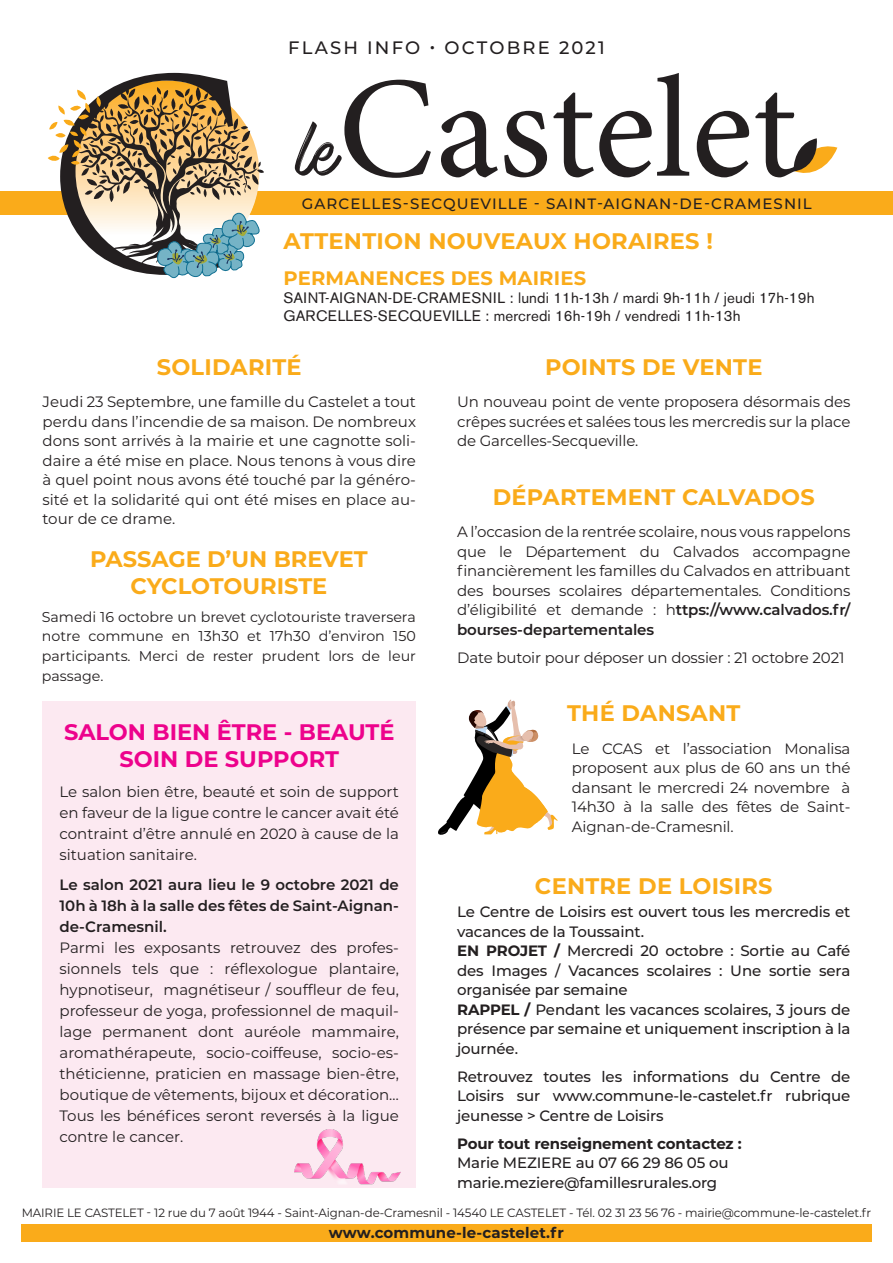
<style>
.page{position:relative;width:893px;height:1263px;background:#fff}
.page>*{position:absolute;margin:0;border:0;box-sizing:border-box;transform-origin:0 0}
.t1{font:700 22.5px/27px "Montserrat";letter-spacing:.01em;color:#faab1a;text-align:center}
.t2{font:700 22.5px/27px "Montserrat";color:#ed028c;text-align:center}
.t3{font:700 19.5px "Montserrat";letter-spacing:.01em;color:#faab1a}
.t4{font:500 18px "Montserrat";letter-spacing:.12em;color:#231f20}
.t5{font:15px/19.5px "Montserrat";letter-spacing:-.01em;color:#231f20;text-align:justify}
.t6{font:500 15px/19.5px "Montserrat";letter-spacing:-.01em;color:#231f20;text-align:justify}
.t7{font:15px "Akzidenz Grotesk BE";letter-spacing:.01em;color:#231f20}
.t8{font:600 15px/21px "Montserrat";color:#231f20;text-align:justify}
.t9{font:500 15px "Montserrat";letter-spacing:.07em;color:#231f20}
.t10{font:700 15px "Montserrat";letter-spacing:-.01em;color:#231f20}
.t11{font:700 15px "Montserrat";letter-spacing:.01em;color:#231f20}
.t12{font:14.25px/19.5px "Montserrat";color:#231f20;text-align:justify}
.t13{font:12px "Montserrat";letter-spacing:-.01em;color:#231f20}
.s1{font-weight:600}
.s2{font-weight:700}
</style>
<div class="page">
<div style="left:21px;top:1225px;width:851px;height:17px;background:#faab1a"></div>
<div style="left:0;top:191px;width:893px;height:24px;background:#faab1a"></div>
<svg style="left:295px;top:80px;width:136px;height:98px"></svg>
<svg style="left:441px;top:111px;width:57px;height:66px"></svg>
<svg style="left:504px;top:111px;width:43px;height:66px"></svg>
<svg style="left:553px;top:73px;width:136px;height:104px"></svg>
<svg style="left:697px;top:111px;width:52px;height:66px"></svg>
<svg style="left:755px;top:93px;width:82px;height:85px"></svg>
<svg style="left:48px;top:73px;width:216px;height:206px"></svg>
<div style="left:43px;top:702px;width:373px;height:486px;background:#fce9f1"></div>
<img style="left:295px;top:1130px;width:105px;height:55px">
<svg style="left:438px;top:699px;width:120px;height:136px"></svg>
<p class="t4" style="left:288px;top:35px;width:318px">FLASH INFO • OCTOBRE 2021</p>
<p class="t9" style="left:302px;top:193px;width:511px">GARCELLES-SECQUEVILLE - SAINT-AIGNAN-DE-CRAMESNIL</p>
<p class="t1" style="left:283px;top:226px;width:431px">ATTENTION NOUVEAUX HORAIRES !</p>
<p class="t3" style="left:283px;top:264px;width:304px">PERMANENCES DES MAIRIES</p>
<p class="t7" style="left:283px;top:289px;width:532px">SAINT-AIGNAN-DE-CRAMESNIL : lundi 11h-13h / mardi 9h-11h / jeudi 17h-19h</p>
<p class="t7" style="left:283px;top:307px;width:459px">GARCELLES-SECQUEVILLE : mercredi 16h-19h / vendredi 11h-13h</p>
<p class="t1" style="left:157px;top:352px;width:146px">SOLIDARITÉ</p>
<p class="t5" style="left:43px;top:391px;width:375px">Jeudi 23 Septembre, une famille du Castelet a tout perdu dans l’incendie de sa maison. De nombreux dons sont arrivés à la mairie et une cagnotte soli&shy;daire a été mise en place. Nous tenons à vous dire à quel point nous avons été touché par la généro&shy;sité et la solidarité qui ont été mises en place au&shy;tour de ce drame.</p>
<p class="t1" style="left:90px;top:544px;width:279px">PASSAGE D’UN BREVET<br>CYCLOTOURISTE</p>
<p class="t12" style="left:42px;top:607px;width:376px">Samedi 16 octobre un brevet cyclotouriste traversera notre commune en 13h30 et 17h30 d’environ 150 participants. Merci de rester prudent lors de leur passage.</p>
<p class="t2" style="left:64px;top:718px;width:332px">SALON BIEN ÊTRE - BEAUTÉ<br>SOIN DE SUPPORT</p>
<p class="t5" style="left:60px;top:781px;width:341px;line-height:21px">Le salon bien être, beauté et soin de support en faveur de la ligue contre le cancer avait été contraint d’être annulé en 2020 à cause de la situation sanitaire.</p>
<p class="t8" style="left:60px;top:873px;width:341px">Le salon 2021 aura lieu le 9 octobre 2021 de 10h à 18h à la salle des fêtes de Saint-Aignan&shy;de-Cramesnil.</p>
<p class="t5" style="left:60px;top:936px;width:341px;line-height:21px">Parmi les exposants retrouvez des profes&shy;sionnels tels que : réflexologue plantaire, hypnotiseur, magnétiseur / souffleur de feu, professeur de yoga, professionnel de maquil&shy;lage permanent dont auréole mammaire, aromathérapeute, socio-coiffeuse, socio-es&shy;théticienne, praticien en massage bien-être, boutique de vêtements, bijoux et décoration…</p>
<p class="t5" style="left:60px;top:1104px;width:341px;line-height:21px">Tous les bénéfices seront reversés à la ligue contre le cancer.</p>
<p class="t1" style="left:545px;top:352px;width:219px">POINTS DE VENTE</p>
<p class="t5" style="left:457px;top:391px;width:395px">Un nouveau point de vente proposera désormais des crêpes sucrées et salées tous les mercredis sur la place de Garcelles-Secqueville.</p>
<p class="t1" style="left:493px;top:482px;width:323px">DÉPARTEMENT CALVADOS</p>
<p class="t5" style="left:457px;top:521px;width:395px">A l’occasion de la rentrée scolaire, nous vous rappelons que le Département du Calvados accompagne financièrement les familles du Calvados en attribuant des bourses scolaires départementales. Conditions d’éligibilité et demande : h<span class="s1">ttps://www.calvados.fr/ bourses-departementales</span></p>
<p class="t5" style="left:457px;top:647px;width:389px">Date butoir pour déposer un dossier : 21 octobre 2021</p>
<p class="t1" style="left:567px;top:699px;width:175px">THÉ DANSANT</p>
<p class="t5" style="left:572px;top:738px;width:280px">Le CCAS et l’association Monalisa proposent aux plus de 60 ans un thé dansant le mercredi 24 novembre à 14h30 à la salle des fêtes de Saint-Aignan-de-Cramesnil.</p>
<p class="t1" style="left:535px;top:871px;width:239px">CENTRE DE LOISIRS</p>
<p class="t6" style="left:457px;top:902px;width:395px">Le Centre de Loisirs est ouvert tous les mercredis et vacances de la Toussaint.</p>
<p class="t6" style="left:457px;top:941px;width:395px"><span class="s2">EN PROJET /</span> Mercredi 20 octobre : Sortie au Café des Images / Vacances scolaires : Une sortie sera organisée par semaine</p>
<p class="t6" style="left:457px;top:999px;width:395px"><span class="s2">RAPPEL /</span> Pendant les vacances scolaires, 3 jours de présence par semaine et uniquement inscription à la journée.</p>
<p class="t6" style="left:457px;top:1066px;width:395px">Retrouvez toutes les informations du Centre de Loisirs sur www.commune-le-castelet.fr rubrique jeunesse &gt; Centre de Loisirs</p>
<p class="t10" style="left:457px;top:1133px;width:286px">Pour tout renseignement contactez :</p>
<p class="t6" style="left:457px;top:1153px;width:273px">Marie MEZIERE au 07 66 29 86 05 ou marie.meziere@famillesrurales.org</p>
<p class="t13" style="left:22px;top:1204px;width:851px">MAIRIE LE CASTELET - 12 rue du 7 août 1944 - Saint-Aignan-de-Cramesnil - 14540 LE CASTELET - Tél. 02 31 23 56 76 - mairie@commune-le-castelet.fr</p>
<p class="t11" style="left:329px;top:1222px;width:237px">www.commune-le-castelet.fr</p>
</div>
